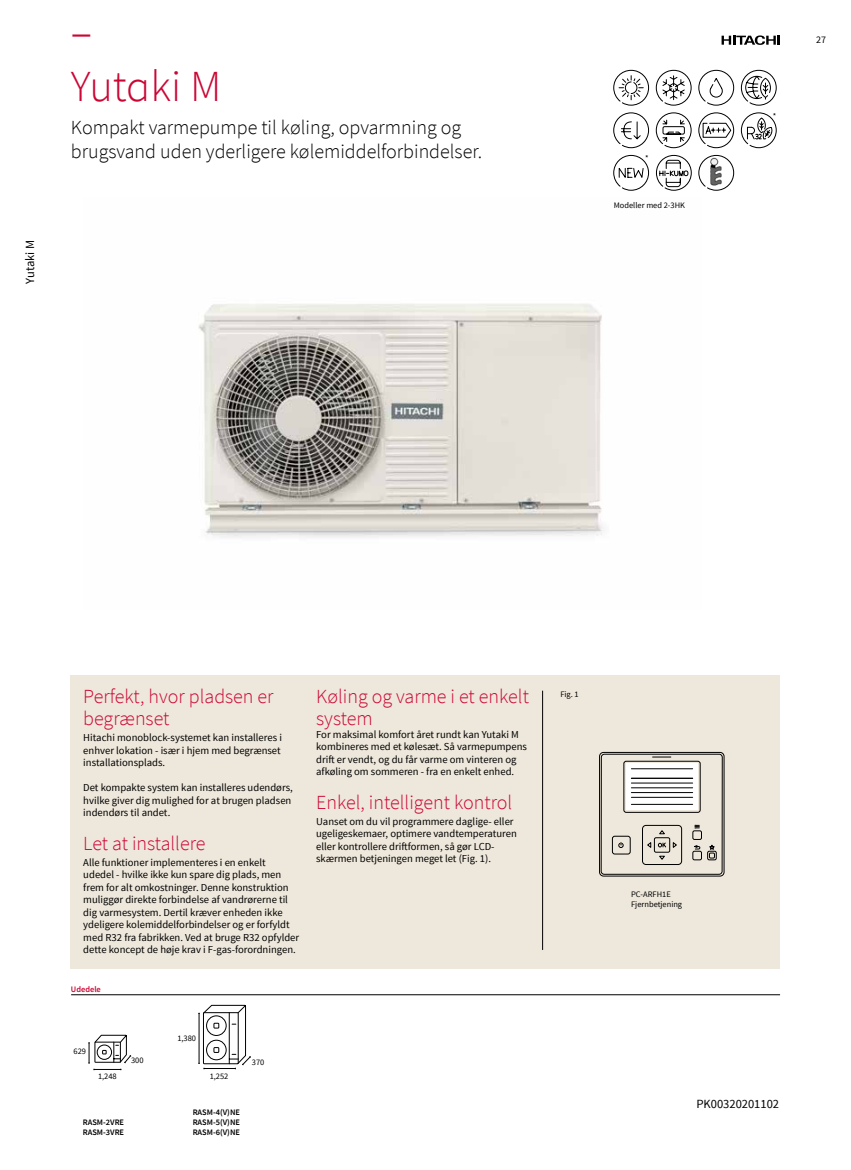
<style>
.page{position:relative;width:851px;height:1170px;background:#fff}
.page>*{position:absolute;margin:0;border:0;box-sizing:border-box;transform-origin:0 0}
.t1{font:300 44.38px/53.2px "Source Sans Pro";letter-spacing:-.005em;color:#cb0634}
.t2{font:300 20px/22.5px "Source Sans Pro";color:#cb0634}
.t3{font:300 20px/24px "Source Sans Pro";color:#000}
.t4{font:12.5px "Source Sans Pro";color:#000}
.t5{font:10.62px/12.5px "Source Sans Pro";color:#000}
.t6{font:10px "Source Sans Pro";color:#000}
.t7{font:8.38px/9.8px "Source Sans Pro";color:#000}
.t8{font:600 8.38px/9.8px "Source Sans Pro";color:#000}
.t9{font:600 8.38px "Source Sans Pro";color:#cb0634}
</style>
<div class="page">
<svg style="left:721px;top:35px;width:59px;height:10px"></svg>
<svg style="left:655px;top:70px;width:36px;height:36px"></svg>
<svg style="left:613px;top:70px;width:36px;height:36px"></svg>
<svg style="left:698px;top:70px;width:36px;height:36px"></svg>
<svg style="left:740px;top:70px;width:36px;height:36px"></svg>
<svg style="left:613px;top:112px;width:36px;height:36px"></svg>
<svg style="left:655px;top:112px;width:36px;height:36px"></svg>
<svg style="left:698px;top:112px;width:36px;height:36px"></svg>
<div style="left:71px;top:675px;width:709px;height:294px;background:#eee7db"></div>
<div style="left:599px;top:752px;width:125px;height:124px;border:1px solid #000;border-radius:4px"></div>
<div style="left:642px;top:825px;width:39px;height:39px;border:1px solid #000;border-radius:4px"></div>
<div style="left:612px;top:836px;width:18px;height:18px;border:1px solid #000;border-radius:2px"></div>
<div style="left:654px;top:837px;width:15px;height:15px;border:1px solid #000;border-radius:2px"></div>
<div style="left:623px;top:761px;width:77px;height:51px;border:1px solid #000;border-radius:2px"></div>
<svg style="left:626px;top:763px;width:71px;height:47px;background:#f4f4f4"></svg>
<svg style="left:618px;top:842px;width:5px;height:6px"></svg>
<svg style="left:659px;top:830px;width:6px;height:4px"></svg>
<svg style="left:659px;top:855px;width:6px;height:5px"></svg>
<svg style="left:647px;top:842px;width:4px;height:6px"></svg>
<svg style="left:672px;top:842px;width:5px;height:6px"></svg>
<svg style="left:658px;top:842px;width:8px;height:5px"></svg>
<div style="left:692px;top:851px;width:9px;height:8px;border:1px solid #000;border-radius:2px"></div>
<svg style="left:694px;top:845px;width:6px;height:4px"></svg>
<div style="left:707px;top:851px;width:9px;height:8px;border:1px solid #000;border-radius:2px"></div>
<svg style="left:707px;top:844px;width:9px;height:14px"></svg>
<div style="left:692px;top:830px;width:9px;height:9px;border:1px solid #000;border-radius:2px"></div>
<svg style="left:694px;top:824px;width:5px;height:4px"></svg>
<svg style="left:652px;top:756px;width:18px;height:1px"></svg>
<div style="left:601px;top:754px;width:121px;height:120px;border:1px solid #000;border-radius:3px"></div>
<hr style="left:631px;top:768px;width:61px;height:1px;background:#000">
<hr style="left:631px;top:778px;width:61px;height:1px;background:#000">
<hr style="left:631px;top:792px;width:61px;height:1px;background:#000">
<hr style="left:631px;top:782px;width:61px;height:1px;background:#000">
<hr style="left:631px;top:797px;width:61px;height:1px;background:#000">
<hr style="left:631px;top:804px;width:61px;height:1px;background:#000">
<hr style="left:631px;top:787px;width:61px;height:1px;background:#000">
<hr style="left:542px;top:690px;width:1px;height:259px;background:#000">
<hr style="left:71px;top:994px;width:709px;height:1px;background:#000">
<hr style="left:204px;top:1068px;width:31px;height:1px;background:#000">
<svg style="left:198px;top:1005px;width:53px;height:63px"></svg>
<svg style="left:89px;top:1034px;width:42px;height:36px"></svg>
<img style="left:198px;top:303px;width:405px;height:235px">
<svg style="left:613px;top:155px;width:36px;height:36px"></svg>
<svg style="left:740px;top:112px;width:36px;height:36px"></svg>
<svg style="left:698px;top:155px;width:36px;height:36px"></svg>
<img style="left:708px;top:156px;width:17px;height:30px">
<svg style="left:656px;top:155px;width:35px;height:36px"></svg>
<p class="t4" style="left:22px;top:283px;width:45px;rotate:-90deg">Yutaki M</p>
<h1 class="t1" style="left:71px;top:6px;width:152px">–<br>Yutaki M</h1>
<h2 class="t3" style="left:71px;top:115px;width:413px">Kompakt varmepumpe til køling, opvarmning og brugsvand uden yderligere kølemiddelforbindelser.</h2>
<p class="t7" style="left:645px;top:154px;width:5px">*</p>
<p class="t7" style="left:613px;top:201px;width:73px">Modeller med 2-3HK</p>
<p class="t7" style="left:772px;top:111px;width:5px">*</p>
<p class="t6" style="left:816px;top:33px;width:11px">27</p>
<h2 class="t2" style="left:83px;top:685px;width:192px">Perfekt, hvor pladsen er begrænset</h2>
<p class="t5" style="left:83px;top:731px;width:200px">Hitachi monoblock-systemet kan installeres i enhver lokation - især i hjem med begrænset installationsplads.</p>
<p class="t5" style="left:83px;top:781px;width:211px">Det kompakte system kan installeres udendørs, hvilke giver dig mulighed for at brugen pladsen indendørs til andet.</p>
<h2 class="t2" style="left:83px;top:831px;width:124px">Let at installere</h2>
<p class="t5" style="left:83px;top:856px;width:217px">Alle funktioner implementeres i en enkelt<br>udedel - hvilke ikke kun spare dig plads, men frem for alt omkostninger. Denne konstruktion muliggør direkte forbindelse af vandrørerne til dig varmesystem. Dertil kræver enheden ikke ydeligere kolemiddelforbindelser og er forfyldt med R32 fra fabrikken. Ved at bruge R32 opfylder dette koncept de høje krav i F-gas-forordningen.</p>
<p class="t9" style="left:71px;top:983px;width:31px">Udedele</p>
<h2 class="t2" style="left:316px;top:685px;width:214px">Køling og varme i et enkelt system</h2>
<p class="t5" style="left:316px;top:728px;width:212px">For maksimal komfort året rundt kan Yutaki M kombineres med et kølesæt. Så varmepumpens drift er vendt, og du får varme om vinteren og afkøling om sommeren - fra en enkelt enhed.</p>
<h2 class="t2" style="left:316px;top:790px;width:197px">Enkel, intelligent kontrol</h2>
<p class="t5" style="left:316px;top:814px;width:202px">Uanset om du vil programmere daglige- eller ugeligeskemaer, optimere vandtemperaturen eller kontrollere driftformen, så gør LCD&shy;skærmen betjeningen meget let (Fig. 1).</p>
<p class="t7" style="left:74px;top:1046px;width:14px">629</p>
<p class="t7" style="left:98px;top:1070px;width:20px">1,248</p>
<p class="t7" style="left:131px;top:1055px;width:14px">300</p>
<p class="t7" style="left:177px;top:1033px;width:20px">1,380</p>
<p class="t7" style="left:210px;top:1070px;width:20px">1,252</p>
<p class="t8" style="left:83px;top:1116px;width:43px">RASM-2VRE<br>RASM-3VRE</p>
<p class="t8" style="left:193px;top:1107px;width:49px;text-align:justify">RASM-4(V)NE RASM-5(V)NE RASM-6(V)NE</p>
<p class="t7" style="left:252px;top:1057px;width:14px">370</p>
<p class="t7" style="left:560px;top:689px;width:20px">Fig. 1</p>
<p class="t7" style="left:631px;top:889px;width:53px">PC-ARFH1E<br>Fjernbetjening</p>
<p class="t4" style="left:696px;top:1095px;width:84px">PK00320201102</p>
</div>
